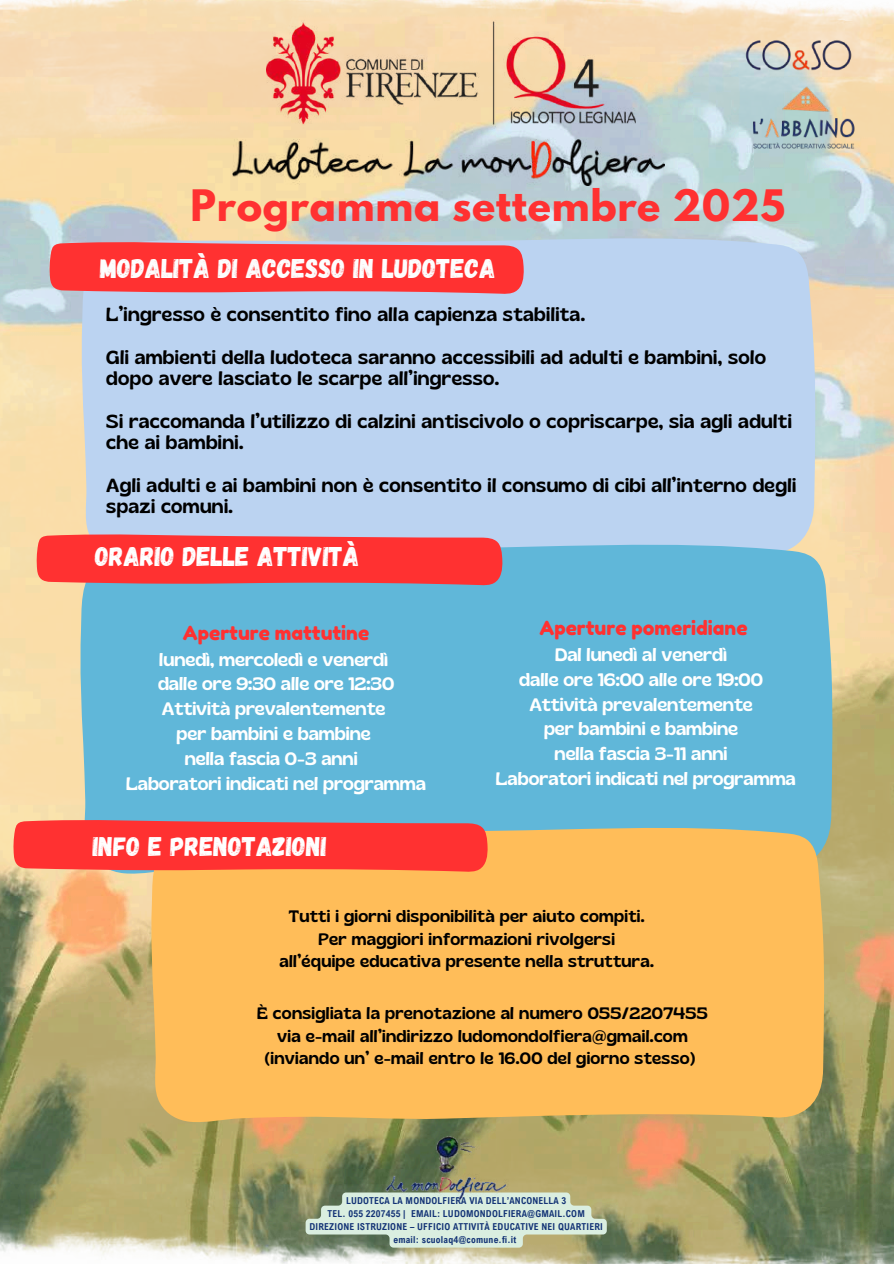
<style>
.page{position:relative;width:894px;height:1264px;background:#fff}
.page>*{position:absolute;margin:0;border:0;box-sizing:border-box;transform-origin:0 0}
.t1{font:700 38.4px "League Spartan";letter-spacing:.02em;color:#ff3131}
.t2{font:27px "Gagalin";color:#fdfdfd}
.t3{font:27px "Gagalin";color:#fff}
.t4{font:26.85px "Gagalin";color:#fff}
.t5{font:19.5px "Fredoka One";color:#ff3131}
.t6{font:18.9px/21.5px "Gliker";letter-spacing:.02em;color:#000}
.t7{font:18px/24.8px "Gliker";color:#fff;text-align:center}
.t8{font:16.5px/22.5px "Gliker";letter-spacing:.02em;color:#000;text-align:center}
.t9{font:700 9.6px/13px "Arial Nova Cond";letter-spacing:.02em;color:#143476;text-align:center}
</style>
<div class="page">
<img style="left:0;top:0;width:893px;height:1263px">
<div style="left:81px;top:233px;width:734px;height:306px;background:#bbd3f1"></div>
<div style="left:79px;top:539px;width:753px;height:336px;background:#60b7d9"></div>
<svg style="left:49px;top:240px;width:475px;height:54px;background:#f64447"></svg>
<svg style="left:36px;top:533px;width:466px;height:52px;background:#f64143"></svg>
<img style="left:744px;top:26px;width:113px;height:58px">
<img style="left:737px;top:84px;width:134px;height:69px">
<img style="left:266px;top:15px;width:369px;height:117px">
<div style="left:150px;top:822px;width:674px;height:301px;background:#ffbd59"></div>
<svg style="left:13px;top:818px;width:474px;height:53px;background:#f34040"></svg>
<img style="left:232px;top:139px;width:431px;height:46px">
<svg style="left:305px;top:1192px;width:301px;height:55px;background:#c7d7c2"></svg>
<img style="left:382px;top:1127px;width:132px;height:78px">
<h1 class="t1" style="left:190px;top:186px;width:596px">Programma settembre 2025</h1>
<h2 class="t2" style="left:100px;top:251px;width:397px">MODALITÀ DI ACCESSO IN LUDOTECA</h2>
<p class="t6" style="left:106px;top:303px;width:480px">L’ingresso è consentito fino alla capienza stabilita.</p>
<p class="t6" style="left:106px;top:346px;width:661px">Gli ambienti della ludoteca saranno accessibili ad adulti e bambini, solo dopo avere lasciato le scarpe all’ingresso.</p>
<p class="t6" style="left:106px;top:410px;width:686px">Si raccomanda l’utilizzo di calzini antiscivolo o copriscarpe, sia agli adulti che ai bambini.</p>
<p class="t6" style="left:106px;top:474px;width:691px">Agli adulti e ai bambini non è consentito il consumo di cibi all’interno degli spazi comuni.</p>
<h2 class="t3" style="left:95px;top:539px;width:266px">ORARIO DELLE ATTIVITÀ</h2>
<p class="t5" style="left:183px;top:620px;width:188px">Aperture mattutine</p>
<p class="t7" style="left:126px;top:646px;width:301px">lunedì, mercoledì e venerdì<br>dalle ore 9:30 alle ore 12:30<br>Attività prevalentemente<br>per bambini e bambine<br>nella fascia 0-3 anni<br>Laboratori indicati nel programma</p>
<h3 class="t4" style="left:93px;top:828px;width:235px">INFO E PRENOTAZIONI</h3>
<p class="t5" style="left:539px;top:616px;width:209px">Aperture pomeridiane</p>
<p class="t7" style="left:496px;top:642px;width:301px">Dal lunedì al venerdì<br>dalle ore 16:00 alle ore 19:00<br>Attività prevalentemente<br>per bambini e bambine<br>nella fascia 3-11 anni<br>Laboratori indicati nel programma</p>
<p class="t8" style="left:279px;top:905px;width:376px">Tutti i giorni disponibilità per aiuto compiti.<br>Per maggiori informazioni rivolgersi all’équipe educativa presente nella struttura.</p>
<p class="t8" style="left:257px;top:1001px;width:452px">È consigliata la prenotazione al numero 055/2207455 via e-mail all’indirizzo ludomondolfiera@gmail.com (inviando un’ e-mail entro le 16.00 del giorno stesso)</p>
<p class="t9" style="left:309px;top:1193px;width:295px">LUDOTECA LA MONDOLFIERA VIA DELL’ANCONELLA 3<br>TEL. 055 2207455 | EMAIL: LUDOMONDOLFIERA@GMAIL.COM DIREZIONE ISTRUZIONE – UFFICIO ATTIVITÀ EDUCATIVE NEI QUARTIERI email: scuolaq4@comune.fi.it</p>
</div>
